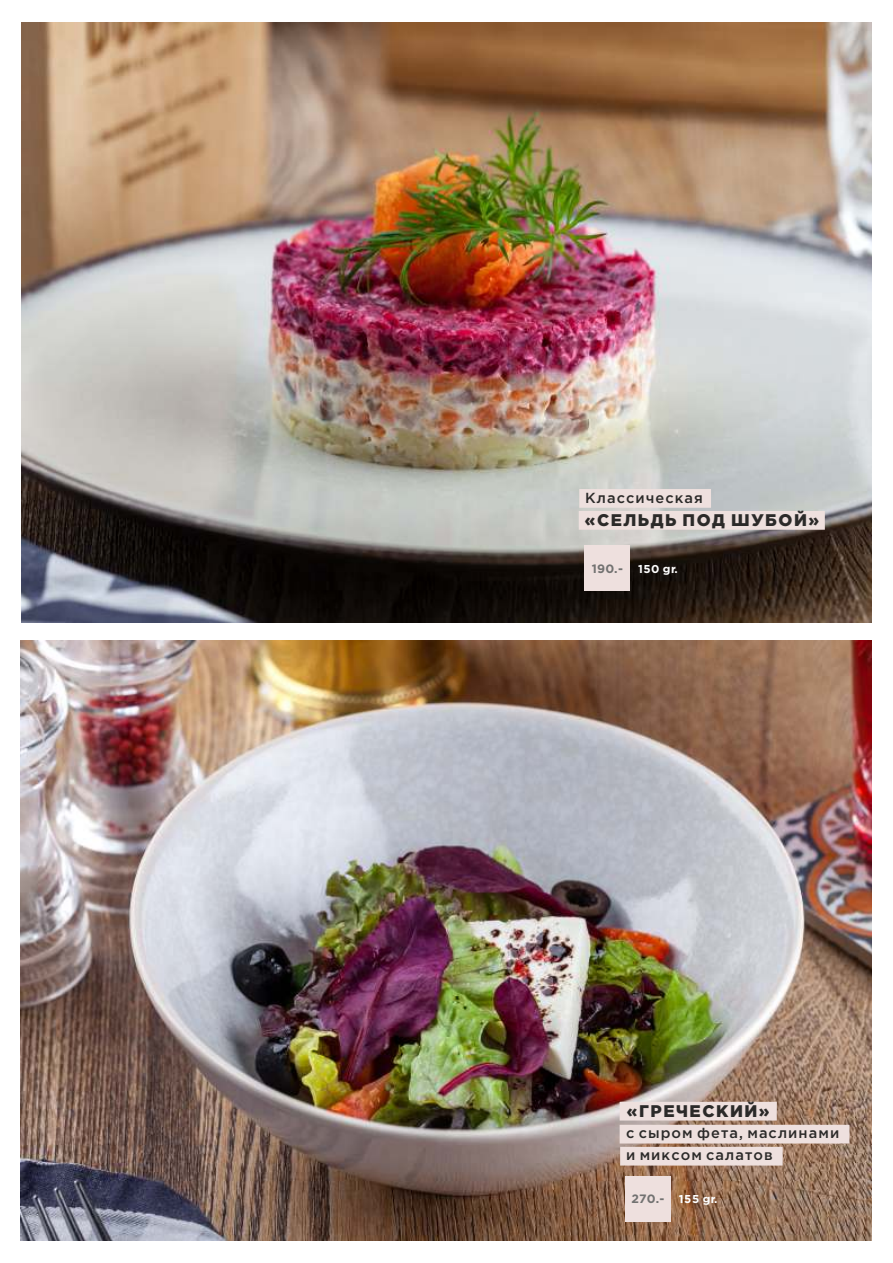
<style>
.page{position:relative;width:893px;height:1263px;background:#fff}
.page>*{position:absolute;margin:0;border:0;box-sizing:border-box;transform-origin:0 0}
.t1{font:900 16.8px "Gotham Pro";letter-spacing:.09em;color:#2b2a29}
.t2{font:500 14.55px/21.5px "Gotham Pro";letter-spacing:.075em;color:#2b2a29}
.t3{font:700 11.4px "Gotham Pro";letter-spacing:.05em;color:#fefefe}
.s1{font-size:12.15px;color:#727271}
</style>
<div class="page">
<img style="left:21px;top:641px;width:850px;height:599px">
<img style="left:21px;top:23px;width:851px;height:599px">
<div style="left:584px;top:545px;width:46px;height:46px;background:#eee0de"></div>
<div style="left:579px;top:511px;width:246px;height:19px;background:#eee0de"></div>
<div style="left:579px;top:489px;width:132px;height:19px;background:#eee0de"></div>
<div style="left:625px;top:1176px;width:46px;height:46px;background:#eee0de"></div>
<div style="left:620px;top:1125px;width:229px;height:18px;background:#eee0de"></div>
<div style="left:620px;top:1147px;width:163px;height:18px;background:#eee0de"></div>
<div style="left:620px;top:1102px;width:157px;height:18px;background:#eee0de"></div>
<p class="t2" style="left:585px;top:488px;width:119px">Классическая</p>
<p class="t1" style="left:585px;top:513px;width:236px">«СЕЛЬДЬ ПОД ШУБОЙ»</p>
<p class="t3" style="left:592px;top:564px;width:88px"><span class="s1">190.-</span> 150 gr.</p>
<p class="t1" style="left:627px;top:1103px;width:144px">«ГРЕЧЕСКИЙ»</p>
<p class="t2" style="left:626px;top:1123px;width:215px">с сыром фета, маслинами и миксом салатов</p>
<p class="t3" style="left:631px;top:1195px;width:88px"><span class="s1">270.-</span> 155 gr.</p>
</div>
